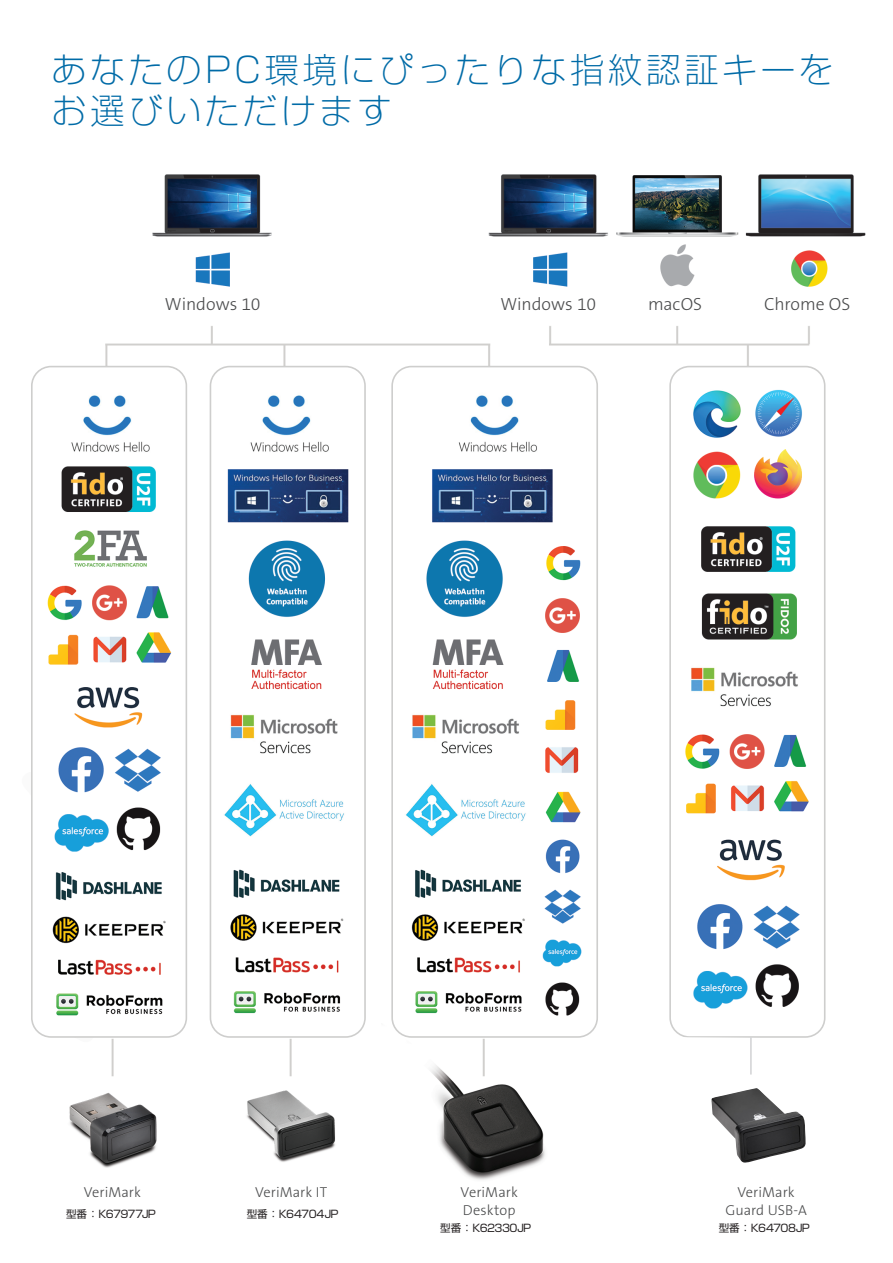
<style>
.page{position:relative;width:893px;height:1263px;background:#fff}
.page>*{position:absolute;margin:0;border:0;box-sizing:border-box;transform-origin:0 0}
.t1{font:300 expanded 34.65px/41.7px "Shin Go Pro";letter-spacing:.1em;color:#006ba7}
.t2{font:17.7px "The Sans KENSINGTON3 Li";color:#4b4c4d}
.t3{font:14.4px/17.4px "The Sans KENSINGTON3 Li";color:#4b4c4d}
.t4{font:10.5px "Shin Go Pro";letter-spacing:-.055em;color:#231f20}
.t5{font:10.5px "Shin Go Pro";letter-spacing:-.035em;color:#231f20}
</style>
<div class="page">
<img style="left:31px;top:174px;width:835px;height:1006px">
<svg style="left:672px;top:1037px;width:162px;height:40px"></svg>
<hr style="left:750px;top:1037px;width:2px;height:37px;background:#d1d2d4">
<div style="left:639px;top:1085px;width:239px;height:88px;background:#fff"></div>
<img style="left:711px;top:1088px;width:95px;height:75px">
<h1 class="t1" style="left:52px;top:44px;width:783px">あなたのPC環境にぴったりな指紋認証キーをお選びいただけます</h1>
<p class="t2" style="left:165px;top:295px;width:97px">Windows 10</p>
<p class="t2" style="left:500px;top:295px;width:97px">Windows 10</p>
<p class="t2" style="left:648px;top:295px;width:56px">macOS</p>
<p class="t2" style="left:764px;top:295px;width:88px">Chrome OS</p>
<p class="t3" style="left:84px;top:1184px;width:59px">VeriMark</p>
<p class="t3" style="left:255px;top:1184px;width:74px">VeriMark IT</p>
<p class="t3" style="left:461px;top:1184px;width:59px">VeriMark<br>Desktop</p>
<p class="t3" style="left:725px;top:1184px;width:83px;text-align:center">VeriMark<br>Guard USB-A</p>
<p class="t4" style="left:66px;top:1205px;width:91px">型番 ： K67977JP</p>
<p class="t5" style="left:247px;top:1205px;width:93px">型番 ： K64704JP</p>
<p class="t4" style="left:440px;top:1220px;width:92px">型番 ： K62330JP</p>
<p class="t4" style="left:719px;top:1220px;width:93px">型番 ： K64708JP</p>
</div>
